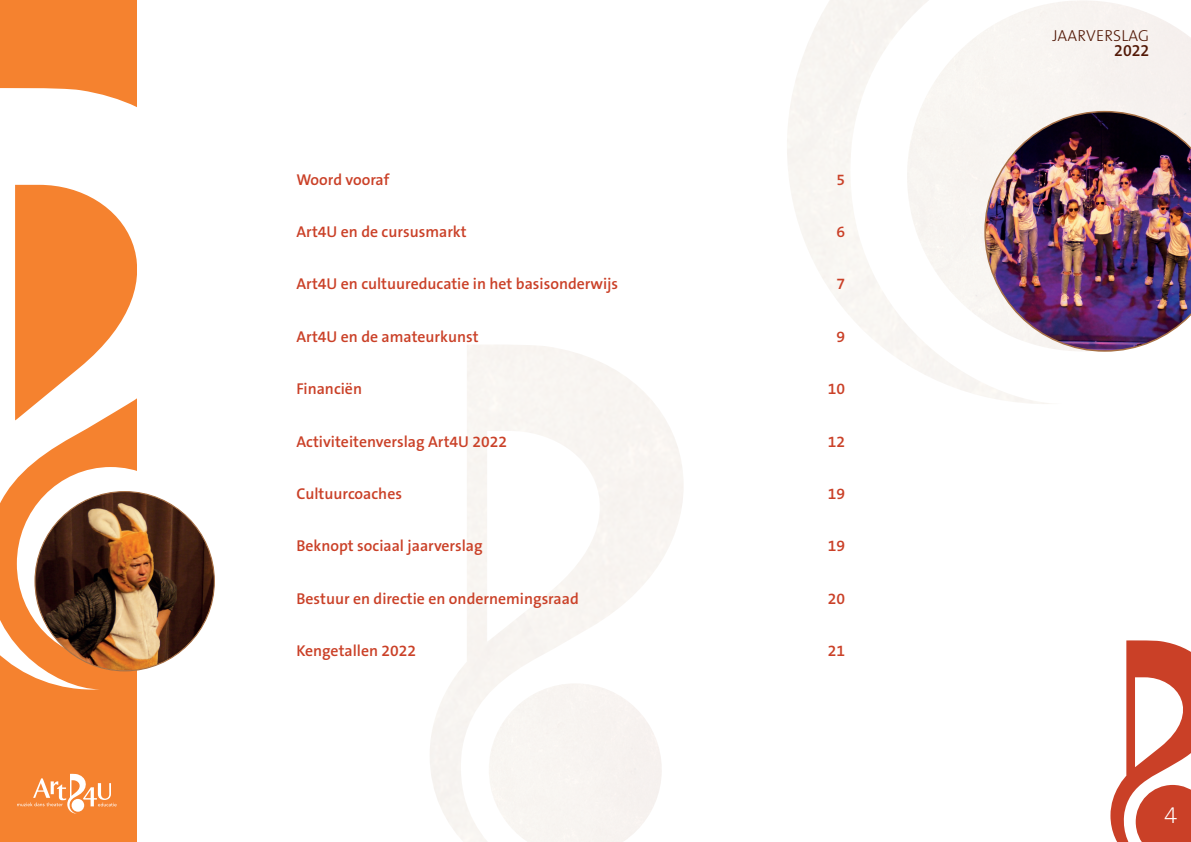
<style>
.page{position:relative;width:1191px;height:842px;background:#fff}
.page>*{position:absolute;margin:0;border:0;box-sizing:border-box;transform-origin:0 0}
.t1{font:200 24px "The Sans B W2";color:#fff}
.t2{font:300 16px "The Sans B W3";letter-spacing:.01em;color:#521806}
.t3{font:600 16px "The Sans B W6";color:#521806}
.t4{font:600 15.8px "The Sans B W6";color:#ca4027}
</style>
<div class="page">
<svg style="left:1110px;top:640px;width:81px;height:202px"></svg>
<div style="left:0;top:0;width:137px;height:842px;background:#f5822f"></div>
<svg style="left:0;top:88px;width:215px;height:602px;fill:#fff"></svg>
<svg style="left:17px;top:774px;width:100px;height:40px"></svg>
<img style="left:35px;top:492px;width:179px;height:179px;border-radius:90px">
<img style="left:984px;top:111px;width:207px;height:241px">
<p class="t4" style="left:296px;top:169px;width:94px">Woord vooraf</p>
<p class="t4" style="left:836px;top:169px;width:10px">5</p>
<p class="t4" style="left:296px;top:221px;width:172px">Art4U en de cursusmarkt</p>
<p class="t4" style="left:836px;top:221px;width:10px">6</p>
<p class="t4" style="left:296px;top:274px;width:323px">Art4U en cultuureducatie in het basisonderwijs</p>
<p class="t4" style="left:836px;top:274px;width:10px">7</p>
<p class="t4" style="left:296px;top:326px;width:184px">Art4U en de amateurkunst</p>
<p class="t4" style="left:836px;top:326px;width:10px">9</p>
<p class="t4" style="left:296px;top:379px;width:67px">Financiën</p>
<p class="t4" style="left:828px;top:379px;width:19px">10</p>
<p class="t4" style="left:296px;top:431px;width:212px">Activiteitenverslag Art4U 2022</p>
<p class="t4" style="left:828px;top:431px;width:19px">12</p>
<p class="t4" style="left:296px;top:483px;width:107px">Cultuurcoaches</p>
<p class="t4" style="left:828px;top:483px;width:19px">19</p>
<p class="t4" style="left:296px;top:536px;width:188px">Beknopt sociaal jaarverslag</p>
<p class="t4" style="left:828px;top:536px;width:19px">19</p>
<p class="t4" style="left:296px;top:588px;width:284px">Bestuur en directie en ondernemingsraad</p>
<p class="t4" style="left:828px;top:588px;width:19px">20</p>
<p class="t4" style="left:296px;top:641px;width:121px">Kengetallen 2022</p>
<p class="t4" style="left:828px;top:641px;width:19px">21</p>
<p class="t2" style="left:1052px;top:26px;width:98px">JAARVERSLAG</p>
<p class="t3" style="left:1114px;top:41px;width:37px">2022</p>
<h1 class="t1" style="left:1164px;top:799px;width:15px">4</h1>
</div>
